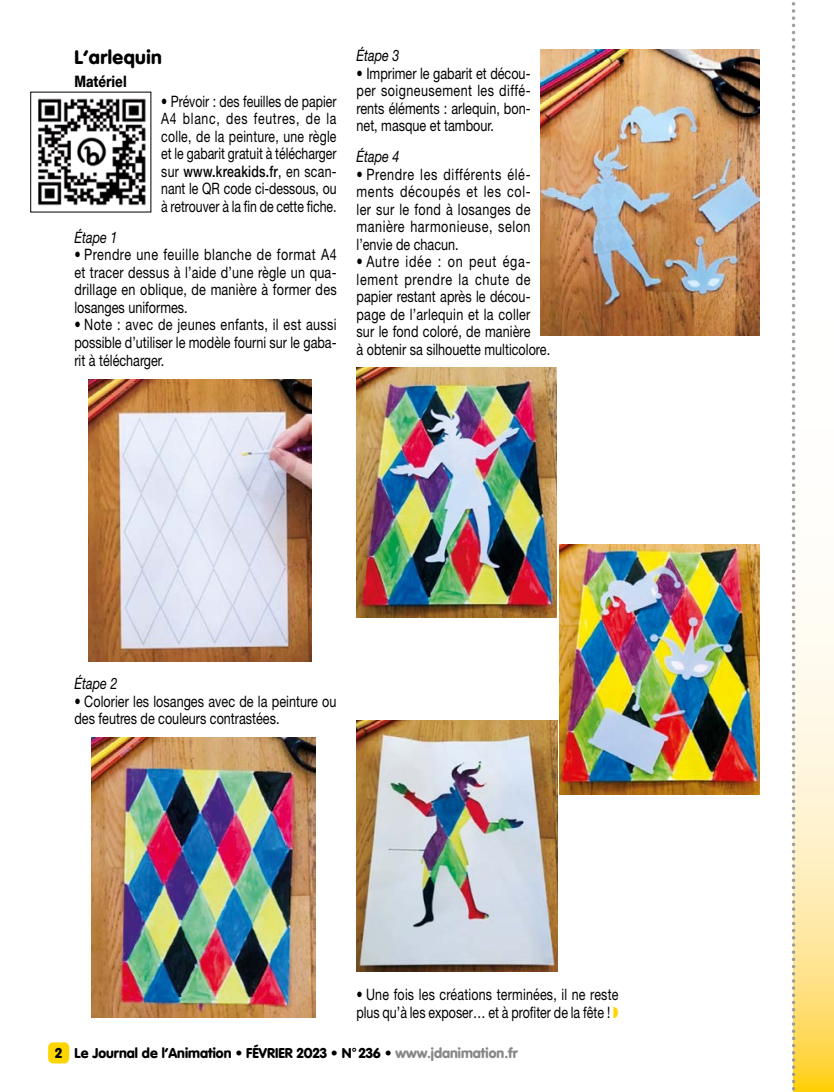
<style>
.page{position:relative;width:834px;height:1092px;background:#fff}
.page>*{position:absolute;margin:0;border:0;box-sizing:border-box;transform-origin:0 0}
.t1{font:900 19.25px "VAG Rounded Std";letter-spacing:.025em;color:#000}
.t2{font:15.75px/17.5px "Helvetica Neue LT Std";color:#000;text-align:justify;scale:.8 1}
.t3{font:15.75px/17.5px "Helvetica Neue LT Std";color:#000;text-align:justify;scale:.78 1}
.t4{font:15.75px/17.5px "Helvetica Neue LT Std";color:#000;scale:.79 1}
.t5{font:italic 15.75px "Helvetica Neue LT Std";color:#000;scale:.8 1}
.t6{font:800 15.75px "Helvetica Neue LT Com";color:#000;scale:.8 1}
.t7{font:900 14px "VAG Rounded Std";color:#000}
.s1{font-weight:500}
.s2{color:#ffd500}
.s3{color:#878787}
</style>
<div class="page">
<svg style="left:795px;top:3px;width:38px;height:1088px"></svg>
<div style="left:48px;top:1042px;width:21px;height:21px;background:#ffd500;border-radius:5px"></div>
<svg style="left:791px;top:2px;width:4px;height:1090px"></svg>
<img style="left:88px;top:379px;width:223px;height:282px">
<img style="left:92px;top:737px;width:223px;height:280px">
<img style="left:540px;top:50px;width:219px;height:285px">
<img style="left:38px;top:98px;width:108px;height:108px">
<img style="left:356px;top:367px;width:200px;height:250px">
<img style="left:559px;top:544px;width:200px;height:250px">
<img style="left:357px;top:721px;width:200px;height:250px">
<p class="t1" style="left:74px;top:46px;width:89px">L’arlequin</p>
<p class="t6" style="left:74px;top:72px;width:67px">Matériel</p>
<p class="t3" style="left:161px;top:92px;width:226px">• Prévoir : des feuilles de papier A4 blanc, des feutres, de la colle, de la peinture, une règle et le gabarit gratuit à télécharger sur <span class="s1">www.kreakids.fr</span>, en scan&shy;nant le QR code ci-dessous, ou à retrouver à la fin de cette fiche.</p>
<p class="t5" style="left:74px;top:228px;width:55px">Étape 1</p>
<p class="t2" style="left:74px;top:246px;width:329px">• Prendre une feuille blanche de format A4 et tracer dessus à l’aide d’une règle un qua&shy;drillage en oblique, de manière à former des losanges uniformes.</p>
<p class="t2" style="left:74px;top:316px;width:329px">• Note : avec de jeunes enfants, il est aussi possible d’utiliser le modèle fourni sur le gaba&shy;rit à télécharger.</p>
<p class="t5" style="left:356px;top:46px;width:55px">Étape 3</p>
<p class="t2" style="left:356px;top:64px;width:219px">• Imprimer le gabarit et décou&shy;per soigneusement les diffé&shy;rents éléments : arlequin, bon&shy;net, masque et tambour.</p>
<p class="t5" style="left:356px;top:147px;width:55px">Étape 4</p>
<p class="t2" style="left:356px;top:165px;width:219px">• Prendre les différents élé&shy;ments découpés et les col&shy;ler sur le fond à losanges de manière harmonieuse, selon l’envie de chacun.</p>
<p class="t2" style="left:356px;top:253px;width:243px;text-align:left">• Autre idée : on peut éga&shy;lement prendre la chute de papier restant après le décou&shy;page de l’arlequin et la coller sur le fond coloré, de manière<br>à obtenir sa silhouette multicolore.</p>
<p class="t5" style="left:74px;top:674px;width:55px">Étape 2</p>
<p class="t2" style="left:74px;top:692px;width:329px">• Colorier les losanges avec de la peinture ou des feutres de couleurs contrastées.</p>
<p class="t4" style="left:356px;top:985px;width:333px">• Une fois les créations terminées, il ne reste plus qu’à les exposer… et à profiter de la fête ! <span class="s2">◗</span></p>
<p class="t7" style="left:55px;top:1044px;width:464px">2 Le Journal de l’Animation • FÉVRIER 2023 • N°236 • <span class="s3">www.jdanimation.fr</span></p>
</div>
